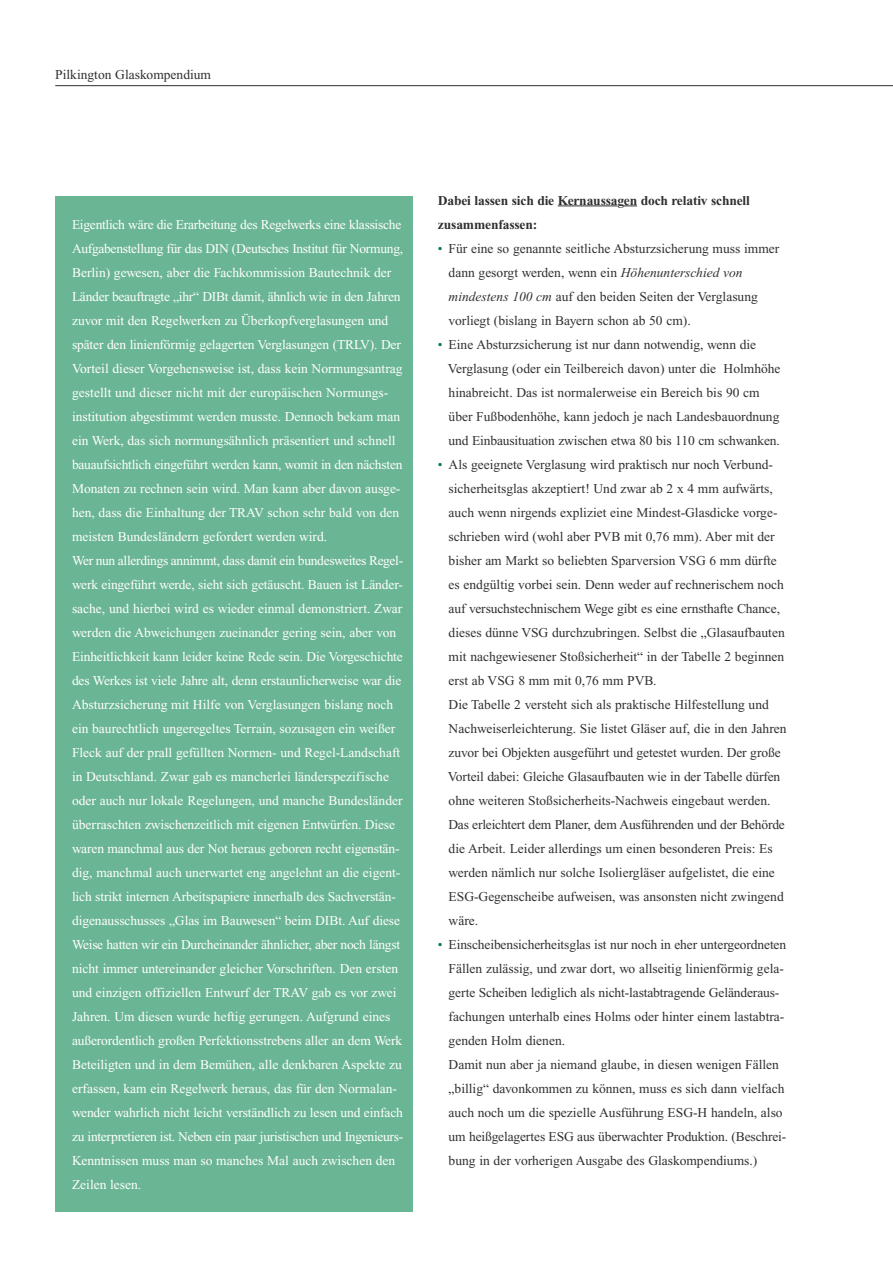
<style>
.page{position:relative;width:893px;height:1263px;background:#fff}
.page>*{position:absolute;margin:0;border:0;box-sizing:border-box;transform-origin:0 0}
.Fließtext{font:13.5px/24px "Times New Roman";color:#fff}
.Fließtext-2{font:13.5px/24px "Times New Roman";color:#303030}
.Fließtext-3{font:700 13.5px/24px "Times New Roman";letter-spacing:-.01em;color:#303030}
.s1{color:#007e4b}
.s2{font-style:italic}
</style>
<div class="page">
<hr style="left:55px;top:85px;width:838px;height:1px;background:#303030">
<hr style="left:558px;top:206px;width:59px;height:1px;background:#303030">
<svg style="left:624px;top:206px;width:13px;height:1px"></svg>
<div style="left:55px;top:196px;width:357px;height:1015px;background:#6ab593"></div>
<p class="Fließtext-2" style="left:55px;top:62px;width:157px">Pilkington Glaskompendium</p>
<p class="Fließtext" style="left:72px;top:213px;width:333px">Eigentlich wäre die Erarbeitung des Regelwerks eine klassische Aufgabenstellung für das DIN (Deutsches Institut für Normung, Berlin) gewesen, aber die Fachkommission Bautechnik der Länder beauftragte „ihr“ DIBt damit, ähnlich wie in den Jahren zuvor mit den Regelwerken zu Überkopfverglasungen und später den linienförmig gelagerten Verglasungen (TRLV). Der Vorteil dieser Vorgehensweise ist, dass kein Normungsantrag gestellt und dieser nicht mit der europäischen Normungs&shy;institution abgestimmt werden musste. Dennoch bekam man ein Werk, das sich normungsähnlich präsentiert und schnell bauaufsichtlich eingeführt werden kann, womit in den nächsten Monaten zu rechnen sein wird. Man kann aber davon ausge&shy;hen, dass die Einhaltung der TRAV schon sehr bald von den meisten Bundesländern gefordert werden wird.</p>
<p class="Fließtext" style="left:72px;top:549px;width:333px">Wer nun allerdings annimmt, dass damit ein bundesweites Regel&shy;werk eingeführt werde, sieht sich getäuscht. Bauen ist Länder&shy;sache, und hierbei wird es wieder einmal demonstriert. Zwar werden die Abweichungen zueinander gering sein, aber von Einheitlichkeit kann leider keine Rede sein. Die Vorgeschichte des Werkes ist viele Jahre alt, denn erstaunlicherweise war die Absturzsicherung mit Hilfe von Verglasungen bislang noch ein baurechtlich ungeregeltes Terrain, sozusagen ein weißer Fleck auf der prall gefüllten Normen- und Regel-Landschaft in Deutschland. Zwar gab es mancherlei länderspezifische oder auch nur lokale Regelungen, und manche Bundesländer überraschten zwischenzeitlich mit eigenen Entwürfen. Diese waren manchmal aus der Not heraus geboren recht eigenstän&shy;dig, manchmal auch unerwartet eng angelehnt an die eigent&shy;lich strikt internen Arbeitspapiere innerhalb des Sachverstän&shy;digenausschusses „Glas im Bauwesen“ beim DIBt. Auf diese Weise hatten wir ein Durcheinander ähnlicher, aber noch längst nicht immer untereinander gleicher Vorschriften. Den ersten und einzigen offiziellen Entwurf der TRAV gab es vor zwei Jahren. Um diesen wurde heftig gerungen. Aufgrund eines außerordentlich großen Perfektionsstrebens aller an dem Werk Beteiligten und in dem Bemühen, alle denkbaren Aspekte zu erfassen, kam ein Regelwerk heraus, das für den Normalan&shy;wender wahrlich nicht leicht verständlich zu lesen und einfach zu interpretieren ist. Neben ein paar juristischen und Ingenieurs-Kenntnissen muss man so manches Mal auch zwischen den Zeilen lesen.</p>
<p class="Fließtext-3" style="left:438px;top:188px;width:313px">Dabei lassen sich die Kernaussagen doch relativ schnell zusammenfassen:</p>
<p class="Fließtext-2" style="left:449px;top:236px;width:332px;text-indent:-11px"><span class="s1">•</span> Für eine so genannte seitliche Absturzsicherung muss immer dann gesorgt werden, wenn ein <span class="s2">Höhenunterschied von mindestens 100 cm</span> auf den beiden Seiten der Verglasung</p>
<p class="Fließtext-2" style="left:449px;top:308px;width:244px">vorliegt (bislang in Bayern schon ab 50 cm).</p>
<p class="Fließtext-2" style="left:438px;top:332px;width:320px"><span class="s1">•</span> Eine Absturzsicherung ist nur dann notwendig, wenn die</p>
<p class="Fließtext-2" style="left:448px;top:356px;width:334px">Verglasung (oder ein Teilbereich davon) unter die Holmhöhe</p>
<p class="Fließtext-2" style="left:449px;top:380px;width:313px">hinabreicht. Das ist normalerweise ein Bereich bis 90 cm</p>
<p class="Fließtext-2" style="left:449px;top:404px;width:332px">über Fußbodenhöhe, kann jedoch je nach Landesbauordnung</p>
<p class="Fließtext-2" style="left:449px;top:428px;width:333px">und Einbausituation zwischen etwa 80 bis 110 cm schwanken.</p>
<p class="Fließtext-2" style="left:438px;top:452px;width:337px"><span class="s1">•</span> Als geeignete Verglasung wird praktisch nur noch Verbund-</p>
<p class="Fließtext-2" style="left:449px;top:476px;width:326px">sicherheitsglas akzeptiert! Und zwar ab 2 x 4 mm aufwärts,</p>
<p class="Fließtext-2" style="left:449px;top:500px;width:338px">auch wenn nirgends expliziet eine Mindest-Glasdicke vorge&shy;schrieben wird (wohl aber PVB mit 0,76 mm). Aber mit der bisher am Markt so beliebten Sparversion VSG 6 mm dürfte es endgültig vorbei sein. Denn weder auf rechnerischem noch auf versuchstechnischem Wege gibt es eine ernsthafte Chance, dieses dünne VSG durchzubringen. Selbst die „Glasaufbauten mit nachgewiesener Stoßsicherheit“ in der Tabelle 2 beginnen erst ab VSG 8 mm mit 0,76 mm PVB.</p>
<p class="Fließtext-2" style="left:448px;top:692px;width:340px">Die Tabelle 2 versteht sich als praktische Hilfestellung und Nachweiserleichterung. Sie listet Gläser auf, die in den Jahren zuvor bei Objekten ausgeführt und getestet wurden. Der große Vorteil dabei: Gleiche Glasaufbauten wie in der Tabelle dürfen ohne weiteren Stoßsicherheits-Nachweis eingebaut werden.<br>Das erleichtert dem Planer, dem Ausführenden und der Behörde die Arbeit. Leider allerdings um einen besonderen Preis: Es werden nämlich nur solche Isoliergläser aufgelistet, die eine ESG-Gegenscheibe aufweisen, was ansonsten nicht zwingend wäre.</p>
<p class="Fließtext-2" style="left:449px;top:932px;width:339px;text-indent:-11px"><span class="s1">•</span> Einscheibensicherheitsglas ist nur noch in eher untergeordneten Fällen zulässig, und zwar dort, wo allseitig linienförmig gela&shy;gerte Scheiben lediglich als nicht-lastabtragende Geländeraus&shy;fachungen unterhalb eines Holms oder hinter einem lastabtra&shy;genden Holm dienen.</p>
<p class="Fließtext-2" style="left:449px;top:1052px;width:339px">Damit nun aber ja niemand glaube, in diesen wenigen Fällen „billig“ davonkommen zu können, muss es sich dann vielfach auch noch um die spezielle Ausführung ESG-H handeln, also um heißgelagertes ESG aus überwachter Produktion. (Beschrei&shy;bung in der vorherigen Ausgabe des Glaskompendiums.)</p>
</div>
